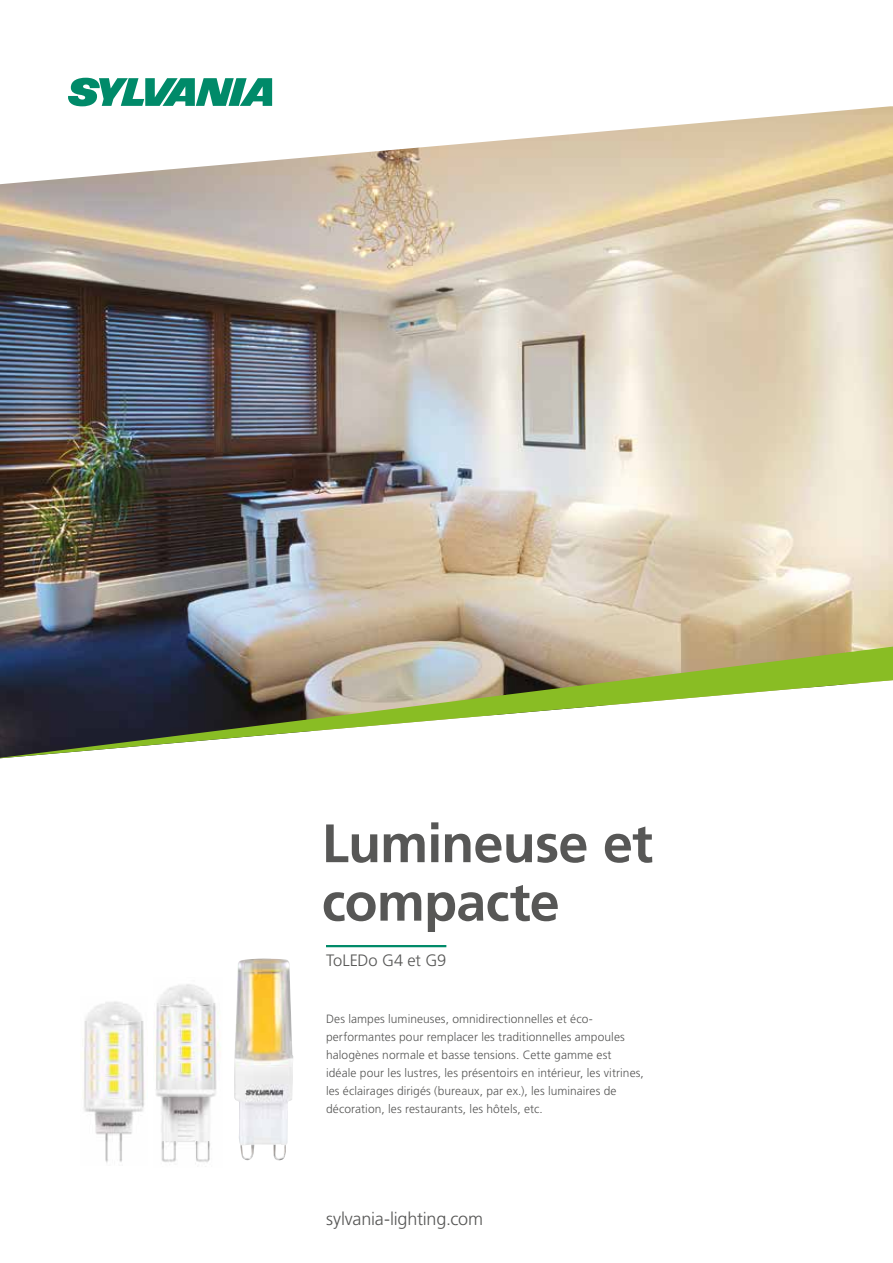
<style>
.page{position:relative;width:893px;height:1263px;background:#fff}
.page>*{position:absolute;margin:0;border:0;box-sizing:border-box;transform-origin:0 0}
.t1{font:700 54px/58.5px "Frutiger LT Std";letter-spacing:-.015em;color:#575756}
.t2{font:300 18px "Frutiger";letter-spacing:-.01em;color:#575756}
.t3{font:300 16.5px "Frutiger LT Std";letter-spacing:-.01em;color:#575756}
.t4{font:300 12px/18px "Frutiger LT Std";letter-spacing:.005em;color:#575756}
</style>
<div class="page">
<svg style="left:68px;top:78px;width:204px;height:28px"></svg>
<hr style="left:326px;top:945px;width:120px;height:2px;background:#008a69">
<img style="left:0;top:106px;width:893px;height:539px">
<svg style="left:0;top:645px;width:893px;height:114px"></svg>
<img style="left:82px;top:1001px;width:63px;height:162px">
<img style="left:154px;top:984px;width:67px;height:180px">
<img style="left:234px;top:958px;width:59px;height:203px">
<h1 class="t1" style="left:322px;top:814px;width:333px">Lumineuse et compacte</h1>
<h3 class="t3" style="left:326px;top:951px;width:122px">ToLEDo G4 et G9</h3>
<p class="t4" style="left:326px;top:1010px;width:319px">Des lampes lumineuses, omnidirectionnelles et éco&shy;performantes pour remplacer les traditionnelles ampoules halogènes normale et basse tensions. Cette gamme est idéale pour les lustres, les présentoirs en intérieur, les vitrines, les éclairages dirigés (bureaux, par ex.), les luminaires de décoration, les restaurants, les hôtels, etc.</p>
<h2 class="t2" style="left:326px;top:1209px;width:159px">sylvania-lighting.com</h2>
</div>
